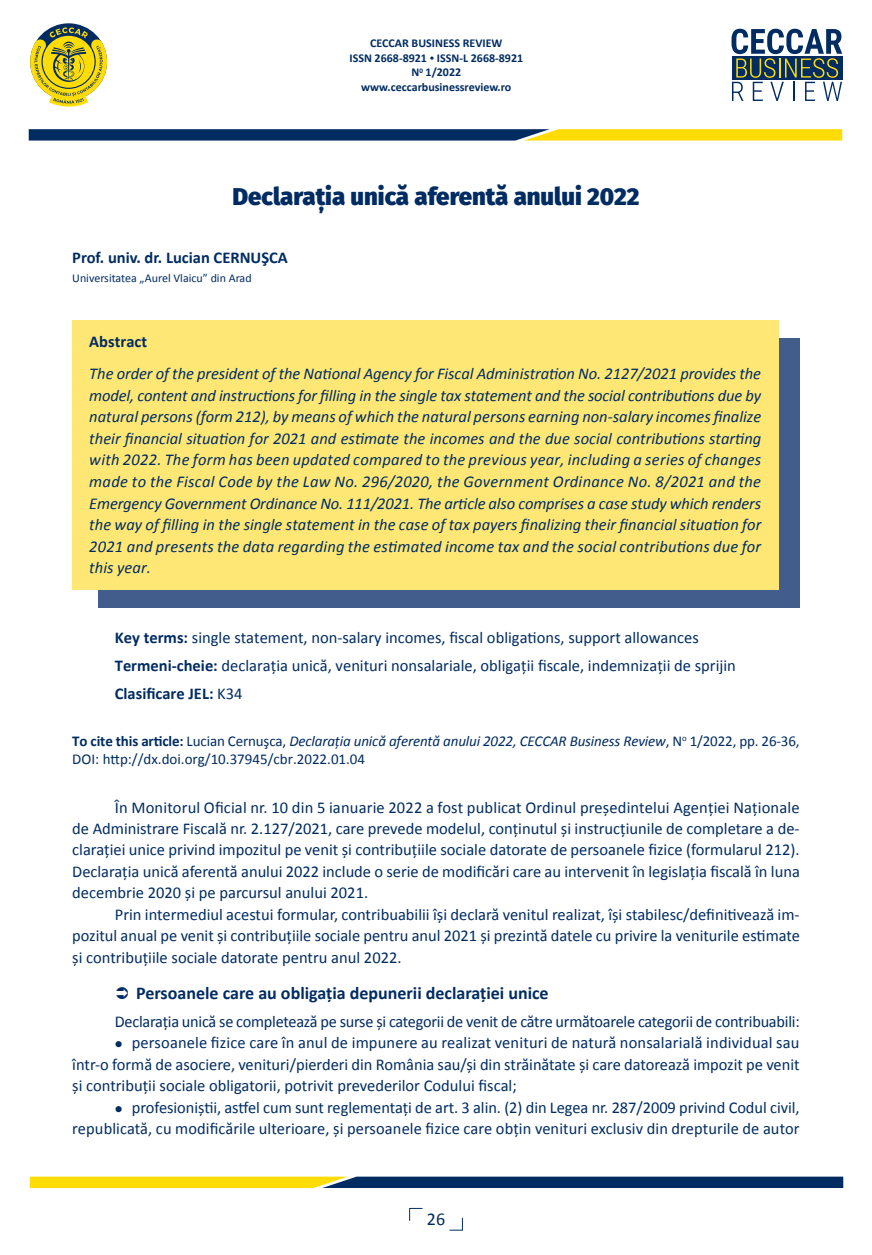
<style>
.page{position:relative;width:872px;height:1255px;background:#fff}
.page>*{position:absolute;margin:0;border:0;box-sizing:border-box;transform-origin:0 0}
.t1{font:900 24px "Fira Sans";color:#002c62}
.t2{font:700 18px "Calibri";color:#002c62}
.t3{font:18px "Calibri";color:#002c62}
.t4{font:16.5px/21.5px "Calibri";color:#002c62;text-align:justify}
.t5{font:italic 16.5px/21.6px "Calibri";letter-spacing:.01em;color:#002c62;text-align:justify}
.t6{font:700 16.5px "Calibri";color:#002c62}
.t7{font:15px/18px "Calibri";color:#002c62}
.t8{font:700 12px/14.4px "Calibri";color:#002c62;text-align:center}
.t9{font:12px "Calibri";color:#002c62}
.s1{font-size:9px}
.s2{font-weight:700}
.s3{font-style:italic}
</style>
<div class="page">
<svg style="left:409px;top:1207px;width:13px;height:13px"></svg>
<svg style="left:30px;top:27px;width:77px;height:80px"></svg>
<svg style="left:731px;top:29px;width:111px;height:72px"></svg>
<svg style="left:29px;top:129px;width:813px;height:11px;background:#637144"></svg>
<svg style="left:30px;top:1176px;width:813px;height:11px;background:#6a774c"></svg>
<svg style="left:449px;top:1217px;width:14px;height:13px"></svg>
<div style="left:98px;top:338px;width:701px;height:270px;background:#425c8b"></div>
<div style="left:72px;top:320px;width:706px;height:270px;background:#ffe775"></div>
<p class="t8" style="left:349px;top:36px;width:175px">CECCAR BUSINESS REVIEW<br>ISSN 2668-8921 <span class="s1">•</span> ISSN-L 2668-8921<br>N<sup>0</sup> 1/2022 www.ceccarbusinessreview.ro</p>
<h1 class="t1" style="left:232px;top:175px;width:408px">Declarația unică aferentă anului 2022</h1>
<p class="t6" style="left:72px;top:248px;width:217px">Prof. univ. dr. Lucian CERNUŞCA</p>
<p class="t9" style="left:72px;top:271px;width:181px">Universitatea „Aurel Vlaicu” din Arad</p>
<p class="t6" style="left:89px;top:331px;width:59px">Abstract</p>
<p class="t5" style="left:89px;top:362px;width:673px">The order of the president of the National Agency for Fiscal Administration No. 2127/2021 provides the model, content and instructions for filling in the single tax statement and the social contributions due by natural persons (form 212), by means of which the natural persons earning non-salary incomes finalize their financial situation for 2021 and estimate the incomes and the due social contributions starting with 2022. The form has been updated compared to the previous year, including a series of changes made to the Fiscal Code by the Law No. 296/2020, the Government Ordinance No. 8/2021 and the Emergency Government Ordinance No. 111/2021. The article also comprises a case study which renders the way of filling in the single statement in the case of tax payers finalizing their financial situation for 2021 and presents the data regarding the estimated income tax and the social contributions due for this year.</p>
<p class="t4" style="left:115px;top:622px;width:622px;line-height:28px;text-align:left"><span class="s2">Key terms:</span> single statement, non-salary incomes, fiscal obligations, support allowances<br><span class="s2">Termeni-cheie:</span> declarația unică, venituri nonsalariale, obligații fiscale, indemnizații de sprijin<br><span class="s2">Clasificare JEL:</span> K34</p>
<p class="t7" style="left:72px;top:731px;width:729px"><span class="s2">To cite this article:</span> Lucian Cernuşca, <span class="s3">Declarația unică aferentă anului 2022, CECCAR Business Review</span>, N<sup>o</sup> 1/2022, pp. 26-36,<br>DOI: http://dx.doi.org/10.37945/cbr.2022.01.04</p>
<p class="t4" style="left:72px;top:795px;width:729px;text-indent:43px">În Monitorul Oficial nr. 10 din 5 ianuarie 2022 a fost publicat Ordinul președintelui Agenţiei Naţionale de Administrare Fiscală nr. 2.127/2021, care prevede modelul, conținutul și instrucțiunile de completare a de&shy;clarației unice privind impozitul pe venit și contribuțiile sociale datorate de persoanele fizice (formularul 212).<br>Declarația unică aferentă anului 2022 include o serie de modificări care au intervenit în legislația fiscală în luna decembrie 2020 și pe parcursul anului 2021.</p>
<p class="t4" style="left:72px;top:902px;width:729px;text-indent:43px">Prin intermediul acestui formular, contribuabilii își declară venitul realizat, își stabilesc/definitivează im&shy;pozitul anual pe venit și contribuțiile sociale pentru anul 2021 și prezintă datele cu privire la veniturile estimate și contribuțiile sociale datorate pentru anul 2022.</p>
<p class="t2" style="left:136px;top:981px;width:414px">Persoanele care au obligația depunerii declarației unice</p>
<p class="t4" style="left:115px;top:1009px;width:686px">Declarația unică se completează pe surse și categorii de venit de către următoarele categorii de contribuabili:</p>
<p class="t4" style="left:72px;top:1031px;width:729px;text-indent:43px">● persoanele fizice care în anul de impunere au realizat venituri de natură nonsalarială individual sau într-o formă de asociere, venituri/pierderi din România sau/și din străinătate și care datorează impozit pe venit și contribuții sociale obligatorii, potrivit prevederilor Codului fiscal;</p>
<p class="t4" style="left:72px;top:1095px;width:729px;text-align:right">● profesioniştii, astfel cum sunt reglementați de art. 3 alin. (2) din Legea nr. 287/2009 privind Codul civil, republicată, cu modificările ulterioare, și persoanele fizice care obțin venituri exclusiv din drepturile de autor</p>
<p class="t3" style="left:427px;top:1208px;width:20px">26</p>
</div>
